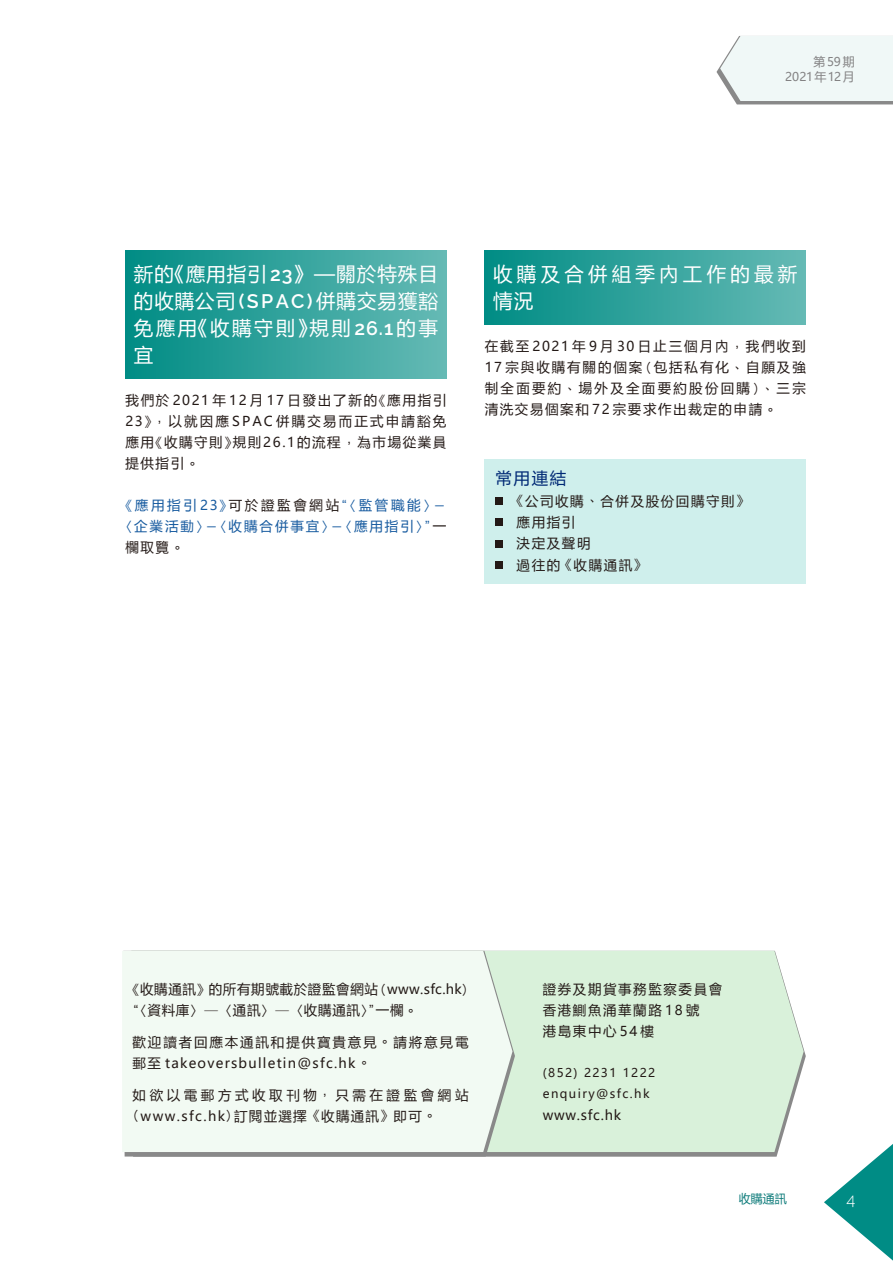
<style>
.page{position:relative;width:893px;height:1263px;background:#fff}
.page>*{position:absolute;margin:0;border:0;box-sizing:border-box;transform-origin:0 0}
.t1{font:19.5px/27px "Microsoft Ya Hei";letter-spacing:.12em;color:#fff;text-align:justify}
.t2{font:19.5px/27px "Microsoft Ya Hei";letter-spacing:.215em;color:#fff}
.t3{font:16.5px "Microsoft Ya Hei";color:#002975}
.t4{font:300 16.5px "Raleway";color:#fff}
.t5{font:13.5px/21px "Microsoft Ya Hei";letter-spacing:.12em;color:#231916}
.t6{font:13.5px/21px "Microsoft Ya Hei";letter-spacing:.095em;color:#231916}
.t7{font:13.5px/21px "Microsoft Ya Hei";letter-spacing:.265em;color:#231916}
.t8{font:13.5px "Microsoft Ya Hei";letter-spacing:.05em;color:#231916}
.t9{font:13.5px "Microsoft Ya Hei";letter-spacing:.145em;color:#165a9f}
.t10{font:13.5px "Microsoft Ya Hei";letter-spacing:.2em;color:#165a9f}
.t11{font:500 13.5px "M Hei HK";color:#231916}
.t12{font:12px/21px "Microsoft Ya Hei";letter-spacing:.12em;color:#231916}
.t13{font:12px/15px "Microsoft Ya Hei";letter-spacing:.01em;color:#838283;text-align:right}
.t14{font:12px "Microsoft Ya Hei";color:#0f7c7b}
.s1{font-family:"Raleway";font-weight:600}
.s2{font-family:"M Hei HK";font-weight:500}
.s3{color:#231916}
.s4{font-family:"Microsoft Ya Hei";font-weight:400}
</style>
<div class="page">
<svg style="left:716px;top:36px;width:177px;height:68px"></svg>
<svg style="left:824px;top:1144px;width:69px;height:117px"></svg>
<div style="left:485px;top:251px;width:321px;height:73px;background:linear-gradient(to right,#008c85,#65bab5)"></div>
<div style="left:485px;top:459px;width:321px;height:125px;background:#cfefec"></div>
<div style="left:495px;top:497px;width:8px;height:8px;background:#231916"></div>
<div style="left:495px;top:519px;width:8px;height:7px;background:#231916"></div>
<div style="left:495px;top:540px;width:8px;height:7px;background:#231916"></div>
<div style="left:495px;top:561px;width:8px;height:8px;background:#231916"></div>
<div style="left:515px;top:951px;width:289px;height:201px;background:#d9f1da"></div>
<svg style="left:124px;top:951px;width:391px;height:205px;background:#9ea59f"></svg>
<div style="left:122px;top:951px;width:390px;height:201px;background:#f2faf3"></div>
<div style="left:125px;top:251px;width:321px;height:127px;background:linear-gradient(to right,#008c84,#65bab5)"></div>
<p class="t13" style="left:785px;top:53px;width:71px">第59期<br>2021年 12月</p>
<h1 class="t1" style="left:134px;top:260px;width:306px">新的《應用指引 <span class="s1">23</span>》—關於特殊目的收購公司 <span class="s1">(SPAC)</span> 併購交易獲豁免應用《收購守則》規則<span class="s1">26.1</span>的事宜</h1>
<p class="t5" style="left:125px;top:389px;width:323px;text-align:justify">我們於2021年12月17日發出了新的<span class="s2">《</span>應用指引23<span class="s2">》，</span>以就因應SPAC併購交易而正式申請豁免應用<span class="s2">《</span>收購守則<span class="s2">》</span>規則26.1的流程<span class="s2">，</span>為市場從業員提供指引<span class="s2">。</span></p>
<p class="t10" style="left:119px;top:496px;width:329px"><span class="s2">《</span>應用指引23<span class="s2">》</span><span class="s3">可於證監會網站</span><span class="s2">“〈</span>監管職能<span class="s2">〉－</span></p>
<p class="t9" style="left:119px;top:517px;width:329px"><span class="s2">〈</span>企業活動<span class="s2">〉－〈</span>收購合併事宜<span class="s2">〉－〈</span>應用指引<span class="s2">〉”</span><span class="s3">一</span></p>
<p class="t5" style="left:125px;top:536px;width:60px">欄取覽<span class="s2">。</span></p>
<h1 class="t2" style="left:493px;top:260px;width:306px">收購及合併組季內工作的最新情況</h1>
<p class="t5" style="left:485px;top:335px;width:323px;text-align:justify">在截至2021年9月30日止三個月內<span class="s2">，</span>我們收到17宗與收購有關的個案<span class="s2">（</span>包括私有化<span class="s2">、</span>自願及強制全面要約<span class="s2">、</span>場外及全面要約股份回購<span class="s2">）、</span>三宗清洗交易個案和72宗要求作出裁定的申請<span class="s2">。</span></p>
<p class="t3" style="left:495px;top:467px;width:72px">常用連結</p>
<p class="t5" style="left:517px;top:490px;width:235px;line-height:21.5px;text-indent:-7px"><span class="s2">《</span>公司收購<span class="s2">、</span>合併及股份回購守則<span class="s2">》</span>應用指引<br>決定及聲明<br>過往的 <span class="s2">《</span>收購通訊<span class="s2">》</span></p>
<p class="t8" style="left:126px;top:980px;width:350px"><span class="s2">《</span>收購通訊<span class="s2">》</span>的所有期號載於證監會網站<span class="s2">（</span>w w w . s f c . h k<span class="s2">）</span></p>
<p class="t11" style="left:126px;top:1001px;width:293px">“〈<span class="s4">資料庫</span>〉—〈<span class="s4">通訊</span>〉—〈<span class="s4">收購通訊</span>〉”<span class="s4">一欄</span>。</p>
<p class="t6" style="left:133px;top:1031px;width:337px">歡迎讀者回應本通訊和提供寶貴意見<span class="s2">。</span>請將意見電郵至 takeoversbulletin@sfc.hk <span class="s2">。</span></p>
<p class="t7" style="left:126px;top:1084px;width:344px;text-indent:7px">如欲以電郵方式收取刊物<span class="s2">，</span>只需在證監會網站<span class="s2">（</span>w w w . s f c . h k<span class="s2">）</span>訂閱並選擇 <span class="s2">《</span>收購通訊<span class="s2">》</span>即可<span class="s2">。</span></p>
<p class="t5" style="left:543px;top:978px;width:181px">證券及期貨事務監察委員會香港鰂魚涌華蘭路18號<br>港島東中心54樓</p>
<p class="t12" style="left:543px;top:1061px;width:114px">(852) 2231 1222 enquiry@sfc.hk</p>
<p class="t5" style="left:543px;top:1104px;width:80px">w w w . s f c . h k</p>
<p class="t14" style="left:739px;top:1191px;width:50px">收購通訊</p>
<p class="t4" style="left:847px;top:1190px;width:10px">4</p>
</div>
